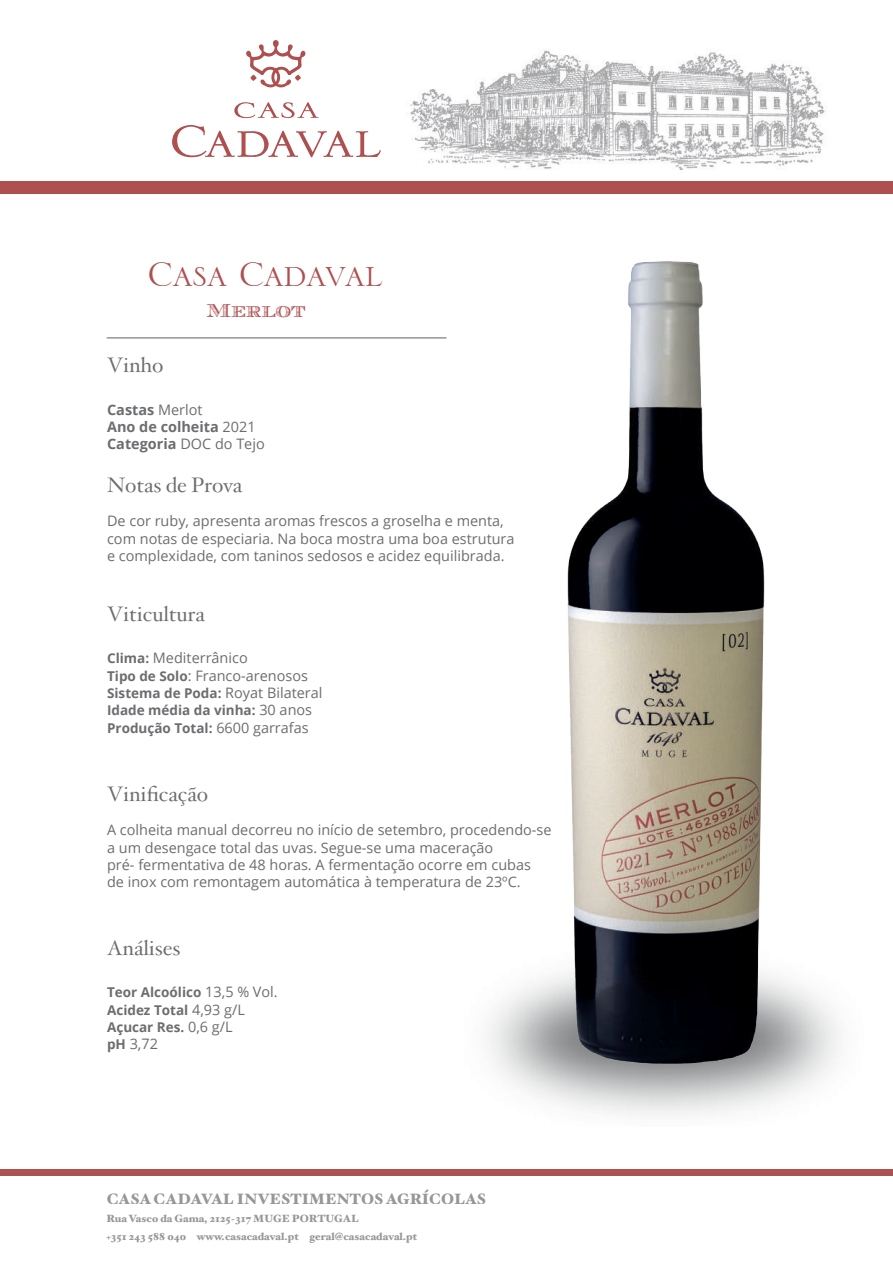
<style>
.page{position:relative;width:893px;height:1263px;background:#fff}
.page>*{position:absolute;margin:0;border:0;box-sizing:border-box;transform-origin:0 0}
.t1{font:45.15px "Serlio LH";letter-spacing:-.015em;color:#ae4f50}
.t2{font:700 21px "Hoefler Clear Text Pro";color:#6c6d70}
.t3{font:19.2px "Chevalier Becker Stripes Caps";color:#ac4f50}
.t4{font:15px "Hoefler Black Text Pro";color:#6c6d70}
.t5{font:14.4px/17.4px "Open Sans";color:#6c6d70}
.t6{font:700 14.4px/17.4px "Open Sans";color:#6c6d70}
.t7{font:700 13.5px/17.4px "Open Sans";color:#6c6d70}
.t8{font:10.5px/18px "Hoefler Black Text Pro";color:#6c6d70}
.s1{font-weight:400}
.s2{font-weight:700;font-size:13.5px}
.s3{font-weight:400;font-size:14.4px}
</style>
<div class="page">
<img style="left:409px;top:50px;width:417px;height:120px">
<hr style="left:107px;top:337px;width:339px;height:2px;background:#939598">
<div style="left:1px;top:181px;width:892px;height:13px;background:#ae4f50"></div>
<div style="left:1px;top:1169px;width:892px;height:7px;background:#ae4f50"></div>
<svg style="left:246px;top:40px;width:60px;height:47px"></svg>
<svg style="left:172px;top:102px;width:209px;height:55px"></svg>
<img style="left:381px;top:261px;width:476px;height:840px">
<h1 class="t1" style="left:148px;top:252px;width:237px">Casa Cadaval</h1>
<h3 class="t3" style="left:207px;top:299px;width:100px">Merlot</h3>
<h2 class="t2" style="left:107px;top:349px;width:58px">Vinho</h2>
<p class="t6" style="left:107px;top:400px;width:159px">Castas <span class="s1">Merlot<br></span>Ano de colheita <span class="s1">2021<br></span>Categoria <span class="s1">DOC do Tejo</span></p>
<h2 class="t2" style="left:107px;top:469px;width:137px">Notas de Prova</h2>
<p class="t5" style="left:107px;top:512px;width:409px">De cor ruby, apresenta aromas frescos a groselha e menta, com notas de especiaria. Na boca mostra uma boa estrutura e complexidade, com taninos sedosos e acidez equilibrada.</p>
<h2 class="t2" style="left:107px;top:598px;width:99px">Viticultura</h2>
<p class="t5" style="left:107px;top:649px;width:202px"><span class="s2">Clima:</span> Mediterrânico<br><span class="s2">Tipo de Solo</span>: Franco-arenosos</p>
<p class="t7" style="left:107px;top:684px;width:217px">Sistema de Poda: <span class="s3">Royat Bilateral<br></span>Idade média da vinha: <span class="s3">30 anos<br></span>Produção Total: <span class="s3">6600 garrafas</span></p>
<h2 class="t2" style="left:107px;top:778px;width:103px">Vinificação</h2>
<p class="t5" style="left:107px;top:821px;width:446px">A colheita manual decorreu no início de setembro, procedendo-se a um desengace total das uvas. Segue-se uma maceração<br>pré- fermentativa de 48 horas. A fermentação ocorre em cubas<br>de inox com remontagem automática à temperatura de 23ºC.</p>
<h2 class="t2" style="left:107px;top:932px;width:75px">Análises</h2>
<p class="t7" style="left:107px;top:983px;width:172px">Teor Alcoólico <span class="s3">13,5 % Vol.<br></span>Acidez Total <span class="s3">4,93 g/L<br></span>Açucar Res. <span class="s3">0,6 g/L</span></p>
<p class="t5" style="left:107px;top:1035px;width:52px"><span class="s2">pH</span> 3,72</p>
<p class="t4" style="left:107px;top:1187px;width:381px">CASA CADAVAL INVESTIMENTOSAGRÍCOLAS</p>
<p class="t8" style="left:107px;top:1208px;width:312px">Rua Vasco da Gama, 2125-317 MUGE PORTUGAL<br>+351 243 588 040 www.casacadaval.pt geral@casacadaval.pt</p>
</div>
